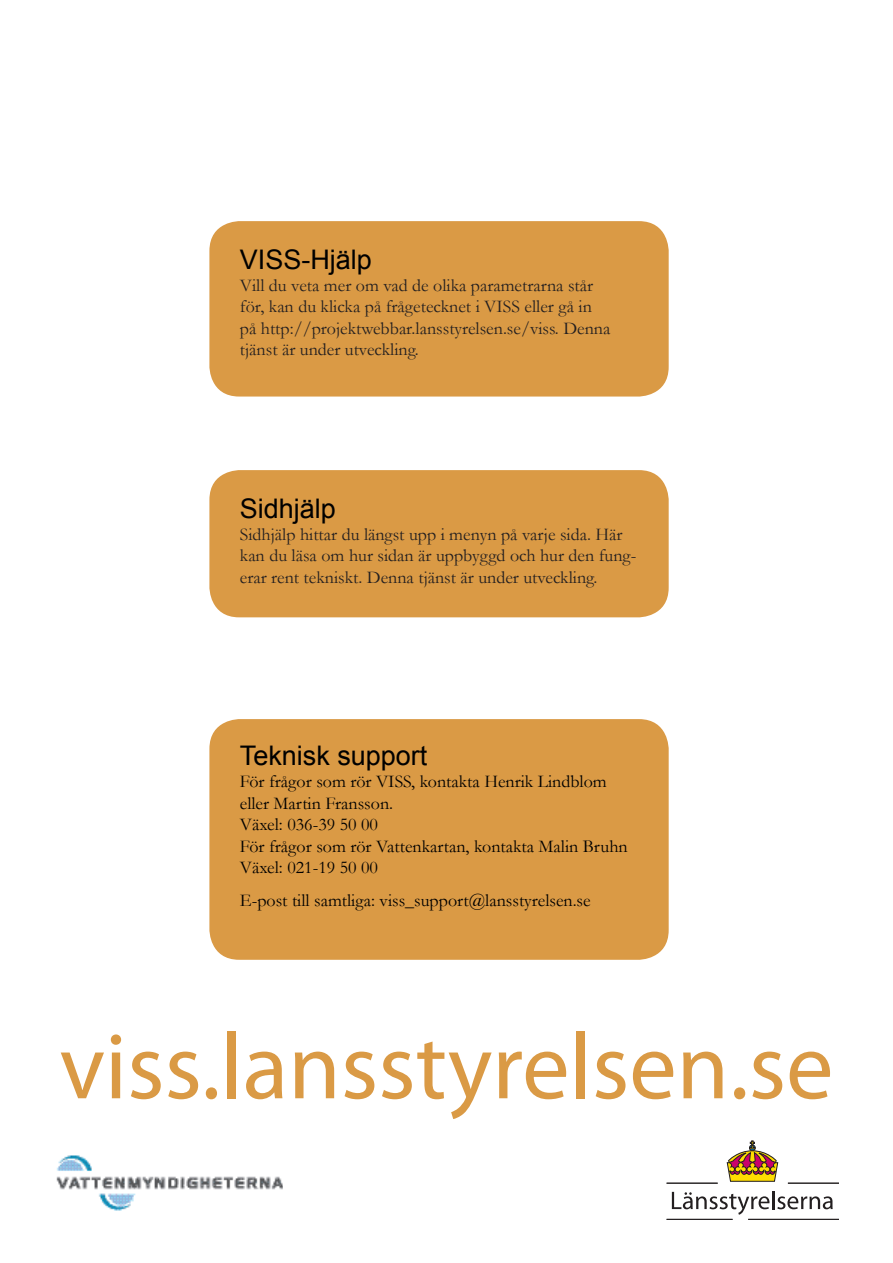
<style>
.page{position:relative;width:893px;height:1263px;background:#fff}
.page>*{position:absolute;margin:0;border:0;box-sizing:border-box;transform-origin:0 0}
.t1{font:94.5px "Myriad Pro";color:#da9a45}
.t2{font:27px "Arial";color:#000}
.t3{font:18px/21.6px "Garamond";color:#231f20}
.t4{font:18px/21.6px "Garamond";color:#000}
</style>
<div class="page">
<div style="left:209px;top:719px;width:460px;height:241px;background:#da9a45;border-radius:30px"></div>
<img style="left:56px;top:1155px;width:227px;height:56px">
<svg style="left:672px;top:1191px;width:161px;height:24px"></svg>
<hr style="left:667px;top:1183px;width:51px;height:1px;background:#231f20">
<hr style="left:788px;top:1183px;width:51px;height:1px;background:#231f20">
<hr style="left:748px;top:1219px;width:91px;height:1px;background:#231f20">
<hr style="left:667px;top:1219px;width:66px;height:1px;background:#231f20">
<svg style="left:727px;top:1141px;width:51px;height:40px"></svg>
<div style="left:209px;top:221px;width:460px;height:175px;background:#da9a45;border-radius:30px"></div>
<div style="left:209px;top:470px;width:460px;height:147px;background:#da9a45;border-radius:30px"></div>
<h2 class="t2" style="left:240px;top:242px;width:134px">VISS-Hjälp</h2>
<p class="t3" style="left:240px;top:274px;width:372px">Vill du veta mer om vad de olika parametrarna står för, kan du klicka på frågetecknet i VISS eller gå in på http://projektwebbar.lansstyrelsen.se/viss. Denna tjänst är under utveckling.</p>
<h2 class="t2" style="left:240px;top:491px;width:98px">Sidhjälp</h2>
<p class="t3" style="left:240px;top:523px;width:398px">Sidhjälp hittar du längst upp i menyn på varje sida. Här kan du läsa om hur sidan är uppbyggd och hur den fung&shy;erar rent tekniskt. Denna tjänst är under utveckling.</p>
<h2 class="t2" style="left:240px;top:738px;width:189px">Teknisk support</h2>
<p class="t4" style="left:240px;top:770px;width:389px">För frågor som rör VISS, kontakta Henrik Lindblom eller Martin Fransson.<br>Växel: 036-39 50 00<br>För frågor som rör Vattenkartan, kontakta Malin Bruhn Växel: 021-19 50 00</p>
<p class="t4" style="left:240px;top:889px;width:352px">E-post till samtliga: viss_support@lansstyrelsen.se</p>
<h1 class="t1" style="left:60px;top:1008px;width:775px">viss.lansstyrelsen.se</h1>
</div>
